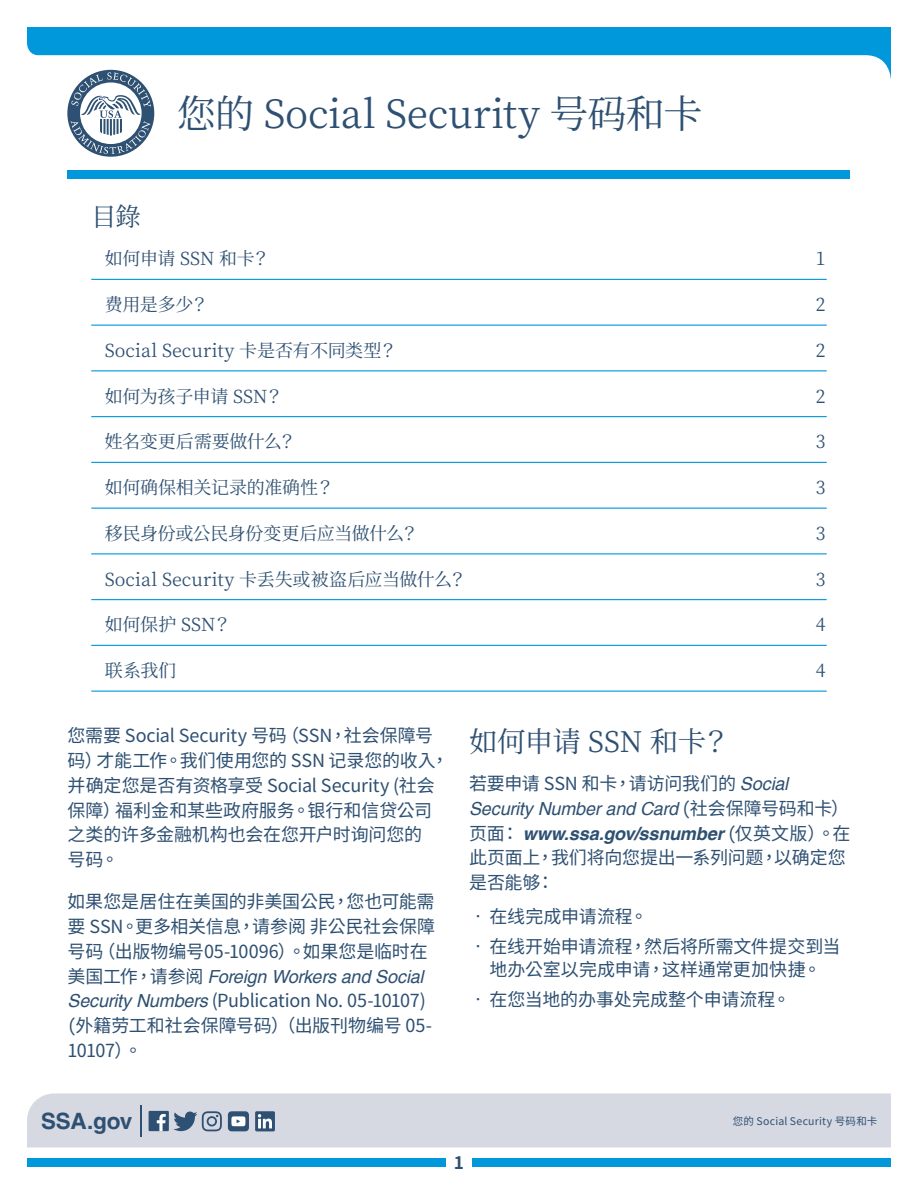
<style>
.page{position:relative;width:918px;height:1188px;background:#fff}
.page>*{position:absolute;margin:0;border:0;box-sizing:border-box;transform-origin:0 0}
.t1{font:39px "Noto Serif CJ Ktc";letter-spacing:-.01em;color:#2e5072}
.t2{font:28.5px "Noto Serif CJ Ktc";letter-spacing:-.015em;color:#2e5072}
.t3{font:25.5px "Noto Serif CJ Ktc";color:#2e5072}
.t4{font:700 22.5px "Helvetica";letter-spacing:-.015em;color:#2e5072}
.t5{font:18px/24.8px "Noto Sans CJ Ktc";letter-spacing:-.01em;color:#2e5072}
.t6{font:18px "Noto Serif CJ Ktc";letter-spacing:-.01em;color:#2e5072}
.t7{font:italic 18px/24.8px "Helvetica";letter-spacing:-.01em;color:#2e5072}
.t8{font:700 17.25px "Noto Sans CJ Ktc";color:#2e5072}
.t9{font:10.5px "Noto Sans CJ Ktc";letter-spacing:.025em;color:#2e5072}
.s1{font-family:"Noto Sans CJ Ktc";font-style:normal}
.s2{font-family:"Helvetica";font-style:italic}
.s3{font-weight:700}
</style>
<div class="page">
<div style="left:27px;top:1159px;width:419px;height:8px;background:#0097db"></div>
<div style="left:472px;top:1159px;width:419px;height:8px;background:#0097db"></div>
<div style="left:27px;top:1094px;width:864px;height:54px;background:#d6d9e2"></div>
<div style="left:68px;top:171px;width:782px;height:8px;background:#0097db"></div>
<svg style="left:27px;top:27px;width:864px;height:53px;fill:#0097db"></svg>
<svg style="left:67px;top:70px;width:87px;height:87px"></svg>
<svg style="left:71px;top:72px;width:80px;height:82px"></svg>
<hr style="left:91px;top:279px;width:736px;height:1px;background:#0097db">
<hr style="left:91px;top:325px;width:736px;height:1px;background:#0097db">
<hr style="left:91px;top:370px;width:736px;height:1px;background:#0097db">
<hr style="left:91px;top:416px;width:736px;height:1px;background:#0097db">
<hr style="left:91px;top:462px;width:736px;height:1px;background:#0097db">
<hr style="left:91px;top:508px;width:736px;height:1px;background:#0097db">
<hr style="left:91px;top:553px;width:736px;height:1px;background:#0097db">
<hr style="left:91px;top:599px;width:736px;height:1px;background:#0097db">
<hr style="left:91px;top:645px;width:736px;height:1px;background:#0097db">
<hr style="left:91px;top:691px;width:736px;height:1px;background:#0097db">
<hr style="left:140px;top:1105px;width:2px;height:32px;background:#2e5072">
<div style="left:149px;top:1111px;width:20px;height:20px;background:#2e5072"></div>
<svg style="left:157px;top:1114px;width:9px;height:17px"></svg>
<svg style="left:228px;top:1111px;width:21px;height:20px"></svg>
<svg style="left:173px;top:1111px;width:49px;height:20px"></svg>
<svg style="left:255px;top:1111px;width:20px;height:20px"></svg>
<h1 class="t1" style="left:177px;top:92px;width:527px">您的 Social Security 号码和卡</h1>
<h3 class="t3" style="left:91px;top:203px;width:51px">目錄</h3>
<p class="t6" style="left:105px;top:249px;width:167px">如何申请 SSN 和卡？</p>
<p class="t6" style="left:816px;top:249px;width:11px">1</p>
<p class="t6" style="left:105px;top:294px;width:106px">费用是多少？</p>
<p class="t6" style="left:816px;top:294px;width:11px">2</p>
<p class="t6" style="left:105px;top:340px;width:294px">Social Security 卡是否有不同类型？</p>
<p class="t6" style="left:816px;top:340px;width:11px">2</p>
<p class="t6" style="left:105px;top:386px;width:180px">如何为孩子申请 SSN？</p>
<p class="t6" style="left:816px;top:386px;width:11px">2</p>
<p class="t6" style="left:105px;top:432px;width:193px">姓名变更后需要做什么？</p>
<p class="t6" style="left:816px;top:432px;width:11px">3</p>
<p class="t6" style="left:105px;top:477px;width:231px">如何确保相关记录的准确性？</p>
<p class="t6" style="left:816px;top:477px;width:11px">3</p>
<p class="t6" style="left:105px;top:523px;width:316px">移民身份或公民身份变更后应当做什么？</p>
<p class="t6" style="left:816px;top:523px;width:11px">3</p>
<p class="t6" style="left:105px;top:569px;width:363px">Social Security 卡丢失或被盗后应当做什么？</p>
<p class="t6" style="left:816px;top:569px;width:11px">3</p>
<p class="t6" style="left:105px;top:615px;width:128px">如何保护 SSN？</p>
<p class="t6" style="left:816px;top:615px;width:11px">4</p>
<p class="t6" style="left:105px;top:660px;width:73px">联系我们</p>
<p class="t6" style="left:816px;top:660px;width:11px">4</p>
<p class="t5" style="left:68px;top:724px;width:383px">您需要 Social Security 号码（SSN，社会保障号码）才能工作。我们使用您的 SSN 记录您的收入，并确定您是否有资格享受 Social Security (社会保障）福利金和某些政府服务。银行和信贷公司之类的许多金融机构也会在您开户时询问您的<br>号码。</p>
<p class="t5" style="left:68px;top:890px;width:369px;text-align:justify">如果您是居住在美国的非美国公民，您也可能需要 SSN。更多相关信息，请参阅 非公民社会保障号码（出版物编号05-10096）。如果您是临时在</p>
<p class="t7" style="left:68px;top:965px;width:358px"><span class="s1">美国工作，请参阅</span> Foreign Workers and Social</p>
<p class="t5" style="left:68px;top:989px;width:366px"><span class="s2">Security Numbers</span> (Publication No. 05-10107) (外籍劳工和社会保障号码）（出版刊物编号 05-<br>10107）。</p>
<h2 class="t2" style="left:469px;top:725px;width:263px">如何申请 SSN 和卡？</h2>
<p class="t5" style="left:469px;top:771px;width:321px">若要申请 SSN 和卡，请访问我们的 <span class="s2">Social</span></p>
<p class="t7" style="left:469px;top:797px;width:383px">Security Number and Card <span class="s1">(社会保障号码和卡）页面：</span> <span class="s3">www.ssa.gov/ssnumber</span> <span class="s1">(仅英文版）。在</span></p>
<p class="t5" style="left:469px;top:846px;width:378px">此页面上，我们将向您提出一系列问题，以确定您是否能够：</p>
<p class="t5" style="left:469px;top:904px;width:180px">• 在线完成申请流程。</p>
<p class="t5" style="left:469px;top:935px;width:373px;line-height:23.2px;text-align:center">• 在线开始申请流程，然后将所需文件提交到当地办公室以完成申请，这样通常更加快捷。</p>
<p class="t5" style="left:469px;top:988px;width:323px">• 在您当地的办事处完成整个申请流程。</p>
<p class="t4" style="left:41px;top:1108px;width:93px">SSA.gov</p>
<p class="t8" style="left:454px;top:1153px;width:12px">1</p>
<p class="t9" style="left:733px;top:1115px;width:146px">您的 Social Security 号码和卡</p>
</div>
